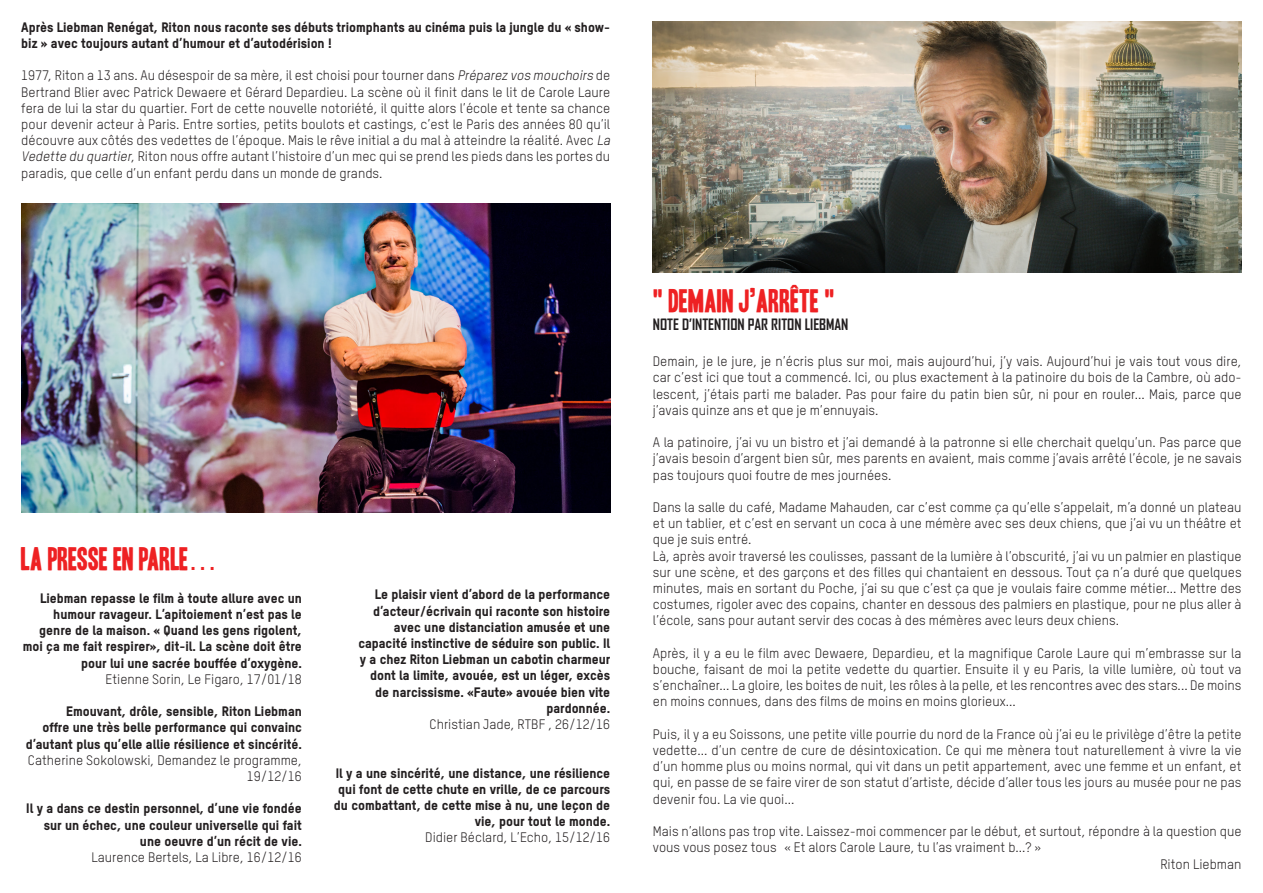
<style>
.page{position:relative;width:1263px;height:893px;background:#fff}
.page>*{position:absolute;margin:0;border:0;box-sizing:border-box;transform-origin:0 0}
.t1{font:28.5px "Headline HPLHS One";color:#ee2123}
.t2{font:700 15px "Agency FB";color:#231f20}
.t3{font:13.5px/16.2px "TSTAR";color:#231f20;text-align:justify}
.t4{font:800 13.5px/16.2px "TSTAR";color:#231f20;text-align:right}
.s1{font-style:italic}
.s2{font-weight:400}
</style>
<div class="page">
<img style="left:653px;top:21px;width:588px;height:251px">
<img style="left:21px;top:203px;width:589px;height:310px">
<p class="t4" style="left:21px;top:19px;width:590px;text-align:left">Après Liebman Renégat, Riton nous raconte ses débuts triomphants au cinéma puis la jungle du « show&shy;biz » avec toujours autant d’humour et d’autodérision !</p>
<p class="t3" style="left:21px;top:67px;width:593px;text-align:left">1977, Riton a 13 ans. Au désespoir de sa mère, il est choisi pour tourner dans <span class="s1">Préparez vos mouchoirs</span> de Bertrand Blier avec Patrick Dewaere et Gérard Depardieu. La scène où il finit dans le lit de Carole Laure fera de lui la star du quartier. Fort de cette nouvelle notoriété, il quitte alors l’école et tente sa chance pour devenir acteur à Paris. Entre sorties, petits boulots et castings, c’est le Paris des années 80 qu’il découvre aux côtés des vedettes de l’époque. Mais le rêve initial a du mal à atteindre la réalité. Avec <span class="s1">La Vedette du quartier</span>, Riton nous offre autant l’histoire d’un mec qui se prend les pieds dans les portes du paradis, que celle d’un enfant perdu dans un monde de grands.</p>
<p class="t1" style="left:21px;top:543px;width:183px">LA PRESSE EN PARLE…</p>
<p class="t4" style="left:23px;top:590px;width:281px">Liebman repasse le film à toute allure avec un humour ravageur. L’apitoiement n’est pas le genre de la maison. « Quand les gens rigolent, moi ça me fait respirer», dit-il. La scène doit être pour lui une sacrée bouffée d’oxygène.</p>
<p class="t3" style="left:106px;top:671px;width:198px">Etienne Sorin, Le Figaro, 17/01/18</p>
<p class="t4" style="left:26px;top:703px;width:277px">Emouvant, drôle, sensible, Riton Liebman<br>offre une très belle performance qui convainc d’autant plus qu’elle allie résilience et sincérité.<br><span class="s2">Catherine Sokolowski, Demandez le programme, 19/12/16</span></p>
<p class="t4" style="left:26px;top:800px;width:277px">Il y a dans ce destin personnel, d’une vie fondée sur un échec, une couleur universelle qui fait une oeuvre d’un récit de vie.</p>
<p class="t3" style="left:92px;top:849px;width:212px">Laurence Bertels, La Libre, 16/12/16</p>
<p class="t4" style="left:358px;top:586px;width:253px">Le plaisir vient d’abord de la performance d’acteur/écrivain qui raconte son histoire avec une distanciation amusée et une capacité instinctive de séduire son public. Il y a chez Riton Liebman un cabotin charmeur dont la limite, avouée, est un léger, excès de narcissisme. «Faute» avouée bien vite pardonnée.</p>
<p class="t3" style="left:430px;top:716px;width:182px">Christian Jade, RTBF , 26/12/16</p>
<p class="t4" style="left:334px;top:764px;width:278px">Il y a une sincérité, une distance, une résilience qui font de cette chute en vrille, de ce parcours du combattant, de cette mise à nu, une leçon de vie, pour tout le monde.</p>
<p class="t3" style="left:425px;top:829px;width:186px">Didier Béclard, L’Echo, 15/12/16</p>
<p class="t1" style="left:653px;top:285px;width:183px">" DEMAIN J’ARRÊTE "</p>
<p class="t2" style="left:653px;top:315px;width:197px">NOTE D’INTENTION PAR RITON LIEBMAN</p>
<p class="t3" style="left:653px;top:353px;width:590px">Demain, je le jure, je n’écris plus sur moi, mais aujourd’hui, j’y vais. Aujourd’hui je vais tout vous dire, car c’est ici que tout a commencé. Ici, ou plus exactement à la patinoire du bois de la Cambre, où ado&shy;lescent, j’étais parti me balader. Pas pour faire du patin bien sûr, ni pour en rouler... Mais, parce que j’avais quinze ans et que je m’ennuyais.</p>
<p class="t3" style="left:653px;top:434px;width:590px">A la patinoire, j’ai vu un bistro et j’ai demandé à la patronne si elle cherchait quelqu’un. Pas parce que j’avais besoin d’argent bien sûr, mes parents en avaient, mais comme j’avais arrêté l’école, je ne savais pas toujours quoi foutre de mes journées.</p>
<p class="t3" style="left:653px;top:499px;width:590px">Dans la salle du café, Madame Mahauden, car c’est comme ça qu’elle s’appelait, m’a donné un plateau et un tablier, et c’est en servant un coca à une mémère avec ses deux chiens, que j’ai vu un théâtre et que je suis entré.</p>
<p class="t3" style="left:653px;top:548px;width:590px">Là, après avoir traversé les coulisses, passant de la lumière à l’obscurité, j’ai vu un palmier en plastique sur une scène, et des garçons et des filles qui chantaient en dessous. Tout ça n’a duré que quelques minutes, mais en sortant du Poche, j’ai su que c’est ça que je voulais faire comme métier... Mettre des costumes, rigoler avec des copains, chanter en dessous des palmiers en plastique, pour ne plus aller à l’école, sans pour autant servir des cocas à des mémères avec leurs deux chiens.</p>
<p class="t3" style="left:653px;top:645px;width:590px">Après, il y a eu le film avec Dewaere, Depardieu, et la magnifique Carole Laure qui m’embrasse sur la bouche, faisant de moi la petite vedette du quartier. Ensuite il y eu Paris, la ville lumière, où tout va s’enchaîner... La gloire, les boites de nuit, les rôles à la pelle, et les rencontres avec des stars... De moins en moins connues, dans des films de moins en moins glorieux...</p>
<p class="t3" style="left:653px;top:726px;width:590px">Puis, il y a eu Soissons, une petite ville pourrie du nord de la France où j’ai eu le privilège d’être la petite vedette... d’un centre de cure de désintoxication. Ce qui me mènera tout naturellement à vivre la vie d’un homme plus ou moins normal, qui vit dans un petit appartement, avec une femme et un enfant, et qui, en passe de se faire virer de son statut d’artiste, décide d’aller tous les jours au musée pour ne pas devenir fou. La vie quoi...</p>
<p class="t3" style="left:653px;top:823px;width:590px">Mais n’allons pas trop vite. Laissez-moi commencer par le début, et surtout, répondre à la question que vous vous posez tous « Et alors Carole Laure, tu l’as vraiment b...? »</p>
<p class="t3" style="left:1160px;top:855px;width:83px">Riton Liebman</p>
</div>
